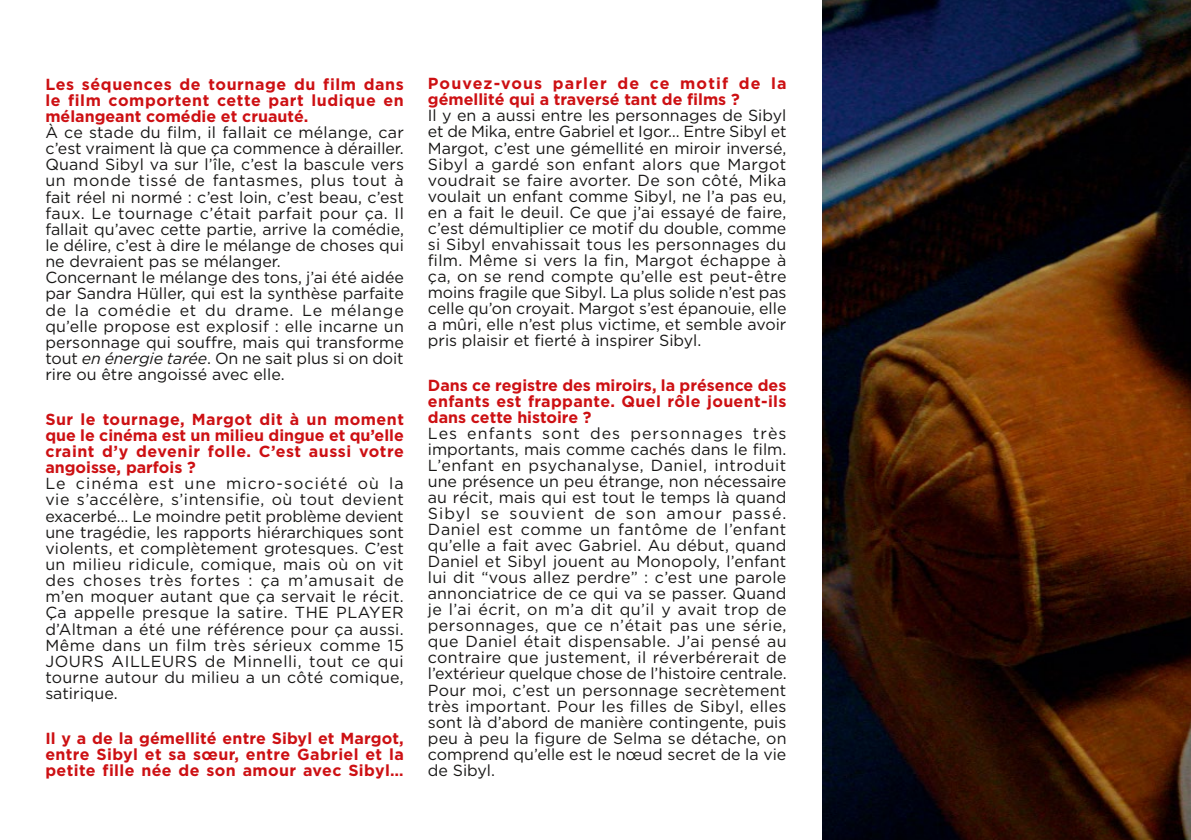
<style>
.page{position:relative;width:1191px;height:840px;background:#fff}
.page>*{position:absolute;margin:0;border:0;box-sizing:border-box;transform-origin:0 0}
.t1{font:16px/16px "Gotham";color:#181716;text-align:justify}
.t2{font:700 16px/16.2px "Gotham";letter-spacing:.025em;color:#cd1013;text-align:justify}
.t3{font:700 16px/16px "Gotham";color:#cd1013}
.s1{font-style:italic}
</style>
<div class="page">
<img style="left:822px;top:0;width:369px;height:839px">
<p class="t2" style="left:45px;top:75px;width:360px">Les séquences de tournage du film dans le film comportent cette part ludique en mélangeant comédie et cruauté.</p>
<p class="t1" style="left:45px;top:124px;width:360px;text-align:left">À ce stade du film, il fallait ce mélange, car c’est vraiment là que ça commence à dérailler.<br>Quand Sibyl va sur l’île, c’est la bascule vers un monde tissé de fantasmes, plus tout à fait réel ni normé : c’est loin, c’est beau, c’est faux. Le tournage c’était parfait pour ça. Il fallait qu’avec cette partie, arrive la comédie, le délire, c’est à dire le mélange de choses qui ne devraient pas se mélanger.<br>Concernant le mélange des tons, j’ai été aidée par Sandra Hüller, qui est la synthèse parfaite de la comédie et du drame. Le mélange qu’elle propose est explosif : elle incarne un personnage qui souffre, mais qui transforme tout <span class="s1">en énergie tarée</span>. On ne sait plus si on doit rire ou être angoissé avec elle.</p>
<p class="t2" style="left:45px;top:410px;width:360px">Sur le tournage, Margot dit à un moment que le cinéma est un milieu dingue et qu’elle craint d’y devenir folle. C’est aussi votre angoisse, parfois ?</p>
<p class="t1" style="left:45px;top:475px;width:360px">Le cinéma est une micro-société où la vie s’accélère, s’intensifie, où tout devient exacerbé… Le moindre petit problème devient une tragédie, les rapports hiérarchiques sont violents, et complètement grotesques. C’est un milieu ridicule, comique, mais où on vit des choses très fortes : ça m’amusait de m’en moquer autant que ça servait le récit.<br>Ça appelle presque la satire. THE PLAYER d’Altman a été une référence pour ça aussi.<br>Même dans un film très sérieux comme 15<br>JOURS AILLEURS de Minnelli, tout ce qui tourne autour du milieu a un côté comique, satirique.</p>
<p class="t2" style="left:45px;top:729px;width:360px">Il y a de la gémellité entre Sibyl et Margot, entre Sibyl et sa sœur, entre Gabriel et la petite fille née de son amour avec Sibyl…</p>
<p class="t3" style="left:428px;top:75px;width:360px">Pouvez-vous parler de ce motif de la gémellité qui a traversé tant de films ?</p>
<p class="t1" style="left:428px;top:107px;width:360px">Il y en a aussi entre les personnages de Sibyl et de Mika, entre Gabriel et Igor… Entre Sibyl et Margot, c’est une gémellité en miroir inversé, Sibyl a gardé son enfant alors que Margot voudrait se faire avorter. De son côté, Mika voulait un enfant comme Sibyl, ne l’a pas eu, en a fait le deuil. Ce que j’ai essayé de faire, c’est démultiplier ce motif du double, comme si Sibyl envahissait tous les personnages du film. Même si vers la fin, Margot échappe à ça, on se rend compte qu’elle est peut-être moins fragile que Sibyl. La plus solide n’est pas celle qu’on croyait. Margot s’est épanouie, elle a mûri, elle n’est plus victime, et semble avoir pris plaisir et fierté à inspirer Sibyl.</p>
<p class="t2" style="left:428px;top:376px;width:360px">Dans ce registre des miroirs, la présence des enfants est frappante. Quel rôle jouent-ils dans cette histoire ?</p>
<p class="t1" style="left:428px;top:424px;width:360px">Les enfants sont des personnages très importants, mais comme cachés dans le film.<br>L’enfant en psychanalyse, Daniel, introduit une présence un peu étrange, non nécessaire au récit, mais qui est tout le temps là quand Sibyl se souvient de son amour passé.<br>Daniel est comme un fantôme de l’enfant qu’elle a fait avec Gabriel. Au début, quand Daniel et Sibyl jouent au Monopoly, l’enfant lui dit “vous allez perdre” : c’est une parole annonciatrice de ce qui va se passer. Quand je l’ai écrit, on m’a dit qu’il y avait trop de personnages, que ce n’était pas une série, que Daniel était dispensable. J’ai pensé au contraire que justement, il réverbérerait de l’extérieur quelque chose de l’histoire centrale.<br>Pour moi, c’est un personnage secrètement très important. Pour les filles de Sibyl, elles sont là d’abord de manière contingente, puis peu à peu la figure de Selma se détache, on comprend qu’elle est le nœud secret de la vie de Sibyl.</p>
</div>
